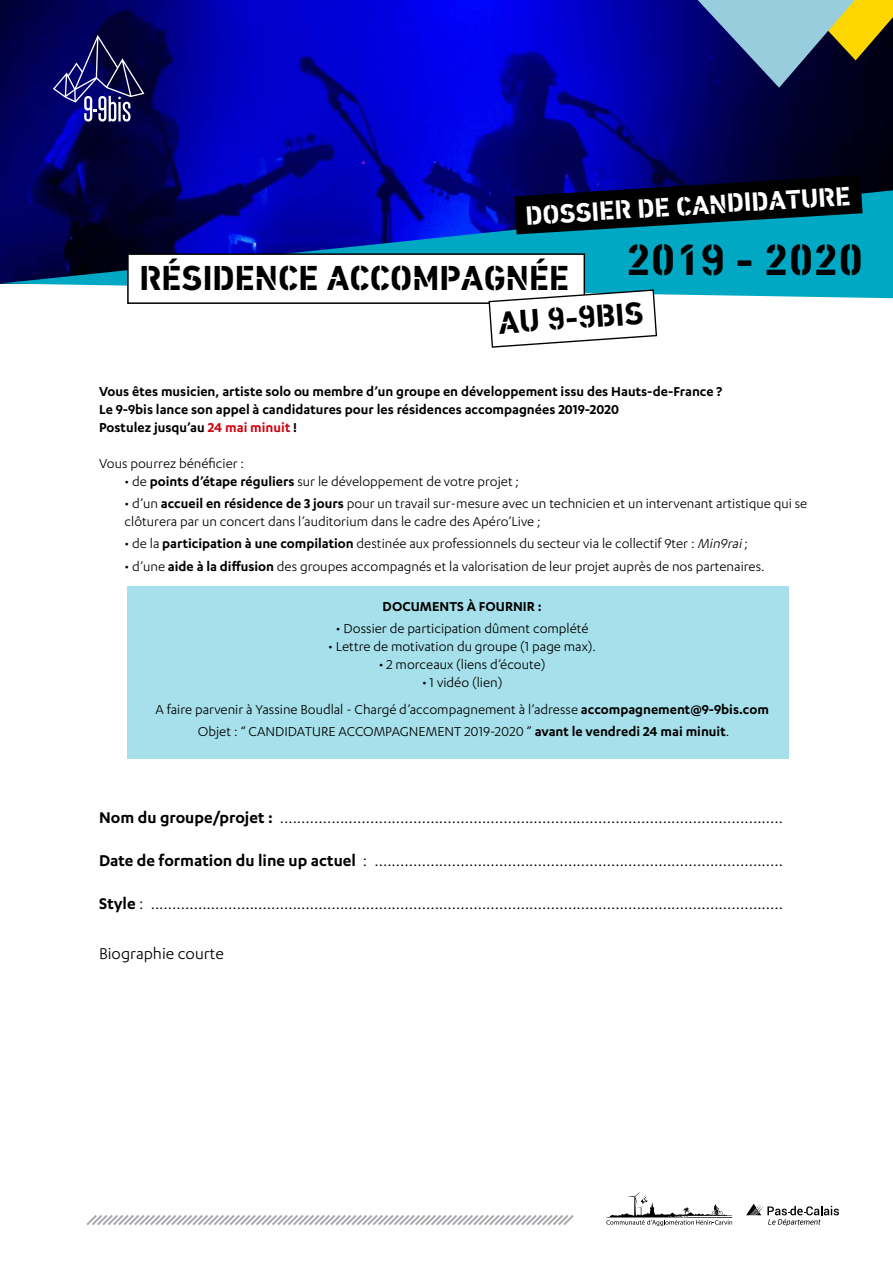
<style>
.page{position:relative;width:893px;height:1263px;background:#fff}
.page>*{position:absolute;margin:0;border:0;box-sizing:border-box;transform-origin:0 0}
.t1{font:700 44.55px "Dinstencil";color:#000}
.t2{font:700 35.4px "Dinstencil";color:#000}
.t3{font:700 32.25px "Dinstencil";color:#000}
.t4{font:700 27px "Dinstencil";color:#fff}
.t5{font:18px "Karbon";color:#000}
.t6{font:15px/18px "Karbon";color:#000}
.t7{font:600 15px/18px "Karbon";color:#000}
.s1{color:#d1010e}
.s2{font-weight:600}
.s3{font-style:italic}
</style>
<div class="page">
<img style="left:0;top:0;width:893px;height:190px">
<svg style="left:698px;top:0;width:195px;height:88px;background:#5f6f75"></svg>
<svg style="left:0;top:190px;width:893px;height:108px;background:#09509d"></svg>
<div style="left:127px;top:253px;width:458px;height:51px;background:#fff;border:2px solid #000"></div>
<svg style="left:488px;top:289px;width:170px;height:59px"></svg>
<svg style="left:514px;top:175px;width:349px;height:59px;background:#001d35"></svg>
<div style="left:127px;top:587px;width:661px;height:172px;background:#a6e0ea"></div>
<svg style="left:86px;top:1215px;width:488px;height:10px"></svg>
<svg style="left:606px;top:1192px;width:126px;height:34px"></svg>
<svg style="left:746px;top:1203px;width:93px;height:23px"></svg>
<svg style="left:53px;top:35px;width:91px;height:87px;background:#24246c"></svg>
<h3 class="t4" style="left:525px;top:198px;width:327px;rotate:-3deg">DOSSIER DE CANDIDATURE</h3>
<h1 class="t1" style="left:626px;top:234px;width:239px">2019 - 2020</h1>
<h2 class="t2" style="left:140px;top:257px;width:431px">RÉSIDENCE ACCOMPAGNÉE</h2>
<h3 class="t3" style="left:497px;top:304px;width:147px;rotate:-4deg">AU 9-9BIS</h3>
<p class="t7" style="left:99px;top:382px;width:625px">Vous êtes musicien, artiste solo ou membre d’un groupe en développement issu des Hauts-de-France ?<br>Le 9-9bis lance son appel à candidatures pour les résidences accompagnées 2019-2020<br>Postulez jusqu’au <span class="s1">24 mai minuit</span> !</p>
<p class="t6" style="left:99px;top:454px;width:147px">Vous pourrez bénéficier :</p>
<p class="t6" style="left:125px;top:472px;width:396px">• de <span class="s2">points d’étape réguliers</span> sur le développement de votre projet ;</p>
<p class="t6" style="left:125px;top:494px;width:684px">• d’un <span class="s2">accueil en résidence de 3 jours</span> pour un travail sur-mesure avec un technicien et un intervenant artistique qui se clôturera par un concert dans l’auditorium dans le cadre des Apéro’Live ;</p>
<p class="t6" style="left:125px;top:534px;width:625px">• de la <span class="s2">participation à une compilation</span> destinée aux professionnels du secteur via le collectif 9ter : <span class="s3">Min9rai</span>;</p>
<p class="t6" style="left:125px;top:557px;width:642px">• d’une <span class="s2">aide à la diffusion</span> des groupes accompagnés et la valorisation de leur projet auprès de nos partenaires.</p>
<p class="t7" style="left:383px;top:597px;width:161px">DOCUMENTS À FOURNIR :</p>
<p class="t6" style="left:336px;top:619px;width:254px">• Dossier de participation dûment complété</p>
<p class="t6" style="left:328px;top:637px;width:269px">• Lettre de motivation du groupe (1 page max).</p>
<p class="t6" style="left:379px;top:655px;width:168px">• 2 morceaux (liens d’écoute)</p>
<p class="t6" style="left:155px;top:669px;width:615px;line-height:26.5px;text-align:center">• 1 vidéo (lien)<br>A faire parvenir à Yassine Boudlal - Chargé d’accompagnement à l’adresse <span class="s2">accompagnement@9-9bis.com</span></p>
<p class="t6" style="left:198px;top:722px;width:533px">Objet : “ CANDIDATURE ACCOMPAGNEMENT 2019-2020 ” <span class="s2">avant le vendredi 24 mai minuit</span>.</p>
<p class="t5" style="left:99px;top:807px;width:686px"><span class="s2">Nom du groupe/projet :</span> .....................................................................................................................</p>
<p class="t5" style="left:99px;top:850px;width:686px"><span class="s2">Date de formation du line up actuel</span> : ...............................................................................................</p>
<p class="t5" style="left:99px;top:894px;width:686px"><span class="s2">Style</span> : ...................................................................................................................................................</p>
<p class="t5" style="left:99px;top:944px;width:126px">Biographie courte</p>
</div>
